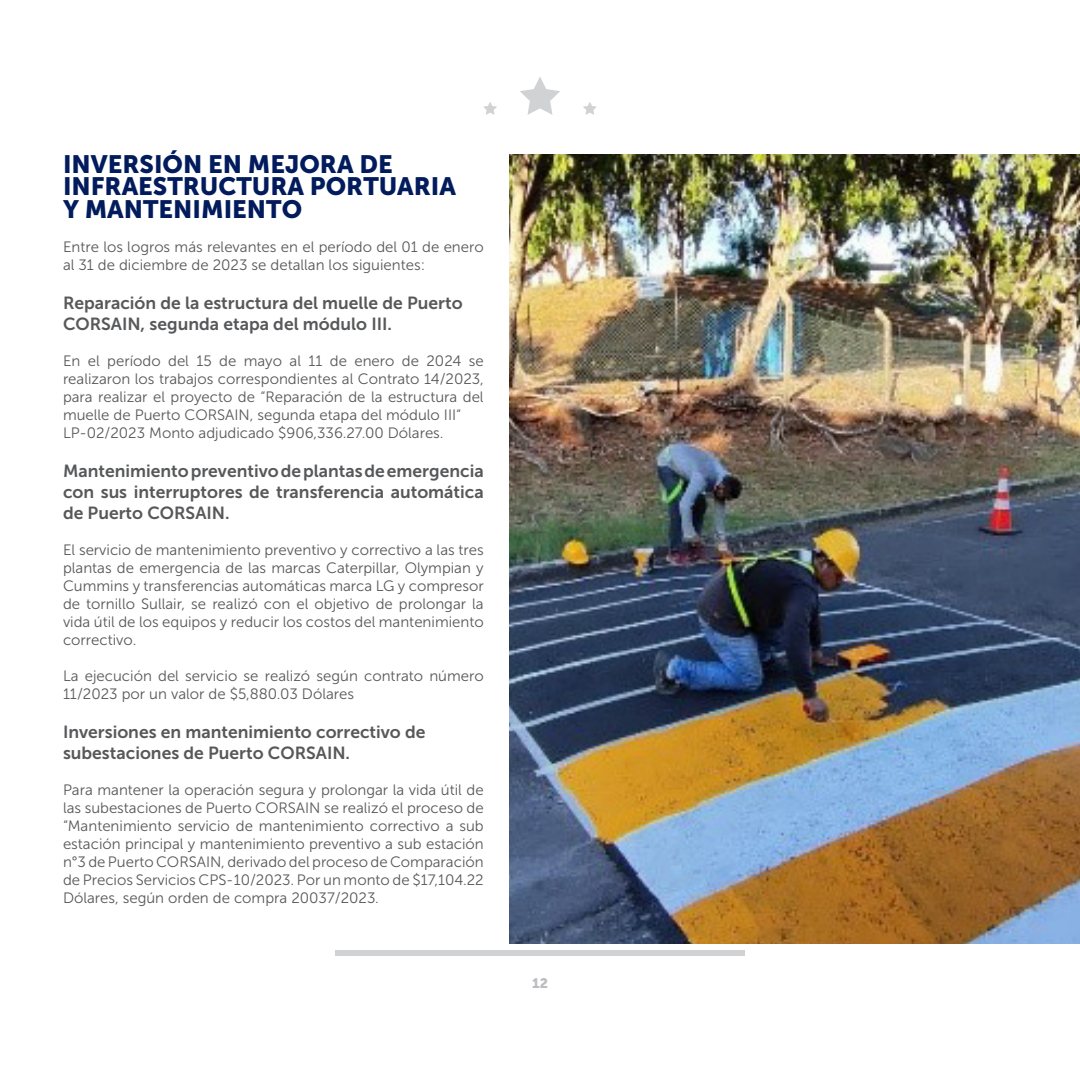
<style>
.page{position:relative;width:1080px;height:1080px;background:#fff}
.page>*{position:absolute;margin:0;border:0;box-sizing:border-box;transform-origin:0 0}
.t1{font:25px "Museo Sans 900";color:#011b5c}
.t2{font:17.5px/21px "Museo Sans 700";color:#57585a}
.t3{font:15px/18px "Museo Sans 300";color:#57585a;text-align:justify}
.t4{font:13.75px "Museo Sans 900";color:#bcbdc0}
</style>
<div class="page">
<svg style="left:520px;top:77px;width:40px;height:38px"></svg>
<svg style="left:583px;top:102px;width:14px;height:13px"></svg>
<svg style="left:483px;top:102px;width:14px;height:13px"></svg>
<div style="left:335px;top:950px;width:410px;height:5px;background:#d1d2d4"></div>
<img style="left:509px;top:154px;width:571px;height:789px">
<p class="t1" style="left:63px;top:150px;width:331px">INVERSIÓN EN MEJORA DE</p>
<p class="t1" style="left:63px;top:172px;width:394px">INFRAESTRUCTURA PORTUARIA</p>
<p class="t1" style="left:63px;top:195px;width:241px">Y MANTENIMIENTO</p>
<p class="t3" style="left:63px;top:238px;width:422px">Entre los logros más relevantes en el período del 01 de enero al 31 de diciembre de 2023 se detallan los siguientes:</p>
<p class="t2" style="left:63px;top:293px;width:401px">Reparación de la estructura del muelle de Puerto<br>CORSAIN, segunda etapa del módulo III.</p>
<p class="t3" style="left:63px;top:352px;width:422px">En el período del 15 de mayo al 11 de enero de 2024 se realizaron los trabajos correspondientes al Contrato 14/2023, para realizar el proyecto de “Reparación de la estructura del muelle de Puerto CORSAIN, segunda etapa del módulo III“</p>
<p class="t3" style="left:63px;top:424px;width:382px">LP-02/2023 Monto adjudicado $906,336.27.00 Dólares.</p>
<p class="t2" style="left:63px;top:461px;width:422px;text-align:justify">Mantenimiento preventivo de plantas de emergencia con sus interruptores de transferencia automática de Puerto CORSAIN.</p>
<p class="t3" style="left:63px;top:541px;width:422px">El servicio de mantenimiento preventivo y correctivo a las tres plantas de emergencia de las marcas Caterpillar, Olympian y Cummins y transferencias automáticas marca LG y compresor de tornillo Sullair, se realizó con el objetivo de prolongar la vida útil de los equipos y reducir los costos del mantenimiento correctivo.</p>
<p class="t3" style="left:63px;top:667px;width:422px">La ejecución del servicio se realizó según contrato número<br>11/2023 por un valor de $5,880.03 Dólares</p>
<p class="t2" style="left:63px;top:722px;width:364px">Inversiones en mantenimiento correctivo de subestaciones de Puerto CORSAIN.</p>
<p class="t3" style="left:63px;top:781px;width:422px">Para mantener la operación segura y prolongar la vida útil de las subestaciones de Puerto CORSAIN se realizó el proceso de “Mantenimiento servicio de mantenimiento correctivo a sub estación principal y mantenimiento preventivo a sub estación n°3 de Puerto CORSAIN, derivado del proceso de Comparación de Precios Servicios CPS-10/2023. Por un monto de $17,104.22<br>Dólares, según orden de compra 20037/2023.</p>
<p class="t4" style="left:532px;top:975px;width:17px">12</p>
</div>
